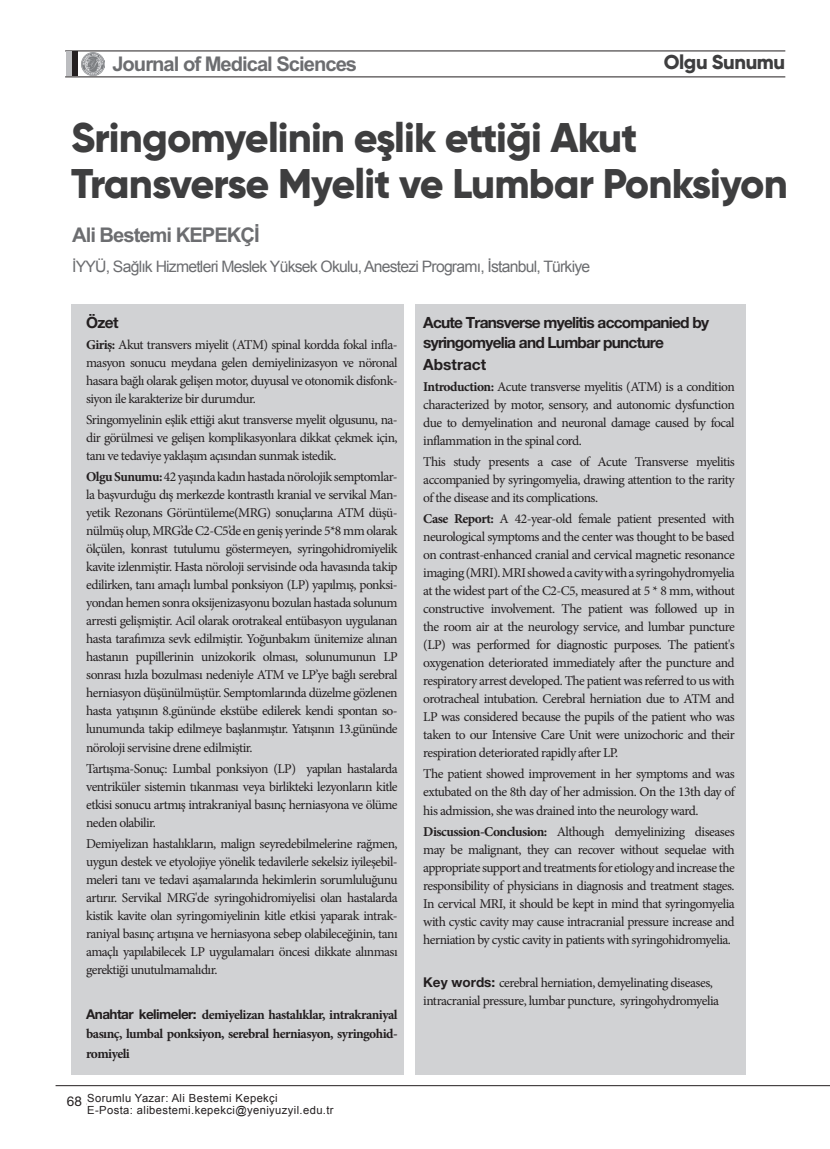
<style>
.page{position:relative;width:830px;height:1149px;background:#fff}
.page>*{position:absolute;margin:0;border:0;box-sizing:border-box;transform-origin:0 0}
.metin_Basker_2{font:800 41.4px/45.5px "Gilroy";letter-spacing:-.02em;color:#3e3e3f}
.metin_Basker_2-2{font:700 20.25px "Arial";letter-spacing:-.05em;color:#6c6d70}
.metin_Basker_2-3{font:800 20.1px "Gilroy";letter-spacing:-.02em;color:#3e3e3f}
.metin_Basker_2-4{font:15.75px "Arial";letter-spacing:-.05em;color:#6c6d70}
.metin_Basker_2-5{font:700 15.45px/19.5px "Helvetica Neue LT Pro";letter-spacing:-.05em;color:#231f20}
.metin_Basker_2-6{font:700 15.45px "Helvetica Neue LT Pro";color:#231f20}
.metin_Basker_2-7{font:13.5px/18px "Minion Pro";letter-spacing:-.04em;color:#231f20;text-align:justify}
.metin_Basker_2-8{font:700 13.5px/19.5px "Minion Pro";letter-spacing:-.04em;color:#231f20;text-align:justify}
.metin_Basker_2-9{font:11.25px "Arial";letter-spacing:.035em;color:#231f20}
.s1{font-weight:700}
.s2{font-family:"Helvetica Neue LT Pro"}
.s3{font-family:"Helvetica Neue LT Pro";font-weight:700}
.s4{font-family:"Helvetica Neue LT Pro";font-size:13.5px}
.s5{font-weight:700;font-size:10.95px}
</style>
<div class="page">
<hr style="left:65px;top:51px;width:720px;height:1px;background:#231f20">
<hr style="left:65px;top:77px;width:720px;height:1px;background:#231f20">
<div style="left:66px;top:52px;width:6px;height:24px;background:#bcbdc0"></div>
<div style="left:72px;top:52px;width:6px;height:24px;background:#231f20"></div>
<img style="left:82px;top:52px;width:23px;height:23px">
<div style="left:71px;top:303px;width:674px;height:771px;background:#d1d2d4"></div>
<div style="left:405px;top:298px;width:10px;height:780px;background:#fff"></div>
<hr style="left:56px;top:1084px;width:773px;height:1px;background:#231f20">
<p class="metin_Basker_2-2" style="left:112px;top:52px;width:246px">Journal of Medical Sciences</p>
<p class="metin_Basker_2-3" style="left:663px;top:49px;width:123px">Olgu Sunumu</p>
<p class="metin_Basker_2" style="left:71px;top:115px;width:718px">Sringomyelinin eşlik ettiği Akut<br>Transverse Myelit ve Lumbar Ponksiyon</p>
<p class="metin_Basker_2-2" style="left:72px;top:223px;width:189px">Ali Bestemi KEPEKÇİ</p>
<p class="metin_Basker_2-4" style="left:72px;top:256px;width:519px">İYYÜ, Sağlık Hizmetleri Meslek Yüksek Okulu, Anestezi Programı, İstanbul, Türkiye</p>
<p class="metin_Basker_2-5" style="left:86px;top:312px;width:34px">Özet</p>
<p class="metin_Basker_2-7" style="left:86px;top:336px;width:313px"><span class="s1">Giriş:</span> Akut transvers miyelit (ATM) spinal kordda fokal infla&shy;masyon sonucu meydana gelen demiyelinizasyon ve nöronal hasara bağlı olarak gelişen motor, duyusal ve otonomik disfonk&shy;siyon ile karakterize bir durumdur.</p>
<p class="metin_Basker_2-7" style="left:86px;top:411px;width:313px">Sringomyelinin eşlik ettiği akut transverse myelit olgusunu, na&shy;dir görülmesi ve gelişen komplikasyonlara dikkat çekmek için, tanı ve tedaviye yaklaşım açısından sunmak istedik.</p>
<p class="metin_Basker_2-7" style="left:86px;top:468px;width:313px"><span class="s1">Olgu Sunumu:</span> 42 yaşında kadın hastada nörolojik semptomlar&shy;la başvurduğu dış merkezde kontrastlı kranial ve servikal Man&shy;yetik Rezonans Görüntüleme(MRG) sonuçlarına ATM düşü&shy;nülmüş olup, MRG’de C2-C5’de en geniş yerinde 5*8 mm olarak ölçülen, konrast tutulumu göstermeyen, syringohidromiyelik kavite izlenmiştir. Hasta nöroloji servisinde oda havasında takip edilirken, tanı amaçlı lumbal ponksiyon (LP) yapılmış, ponksi&shy;yondan hemen sonra oksijenizasyonu bozulan hastada solunum arresti gelişmiştir. Acil olarak orotrakeal entübasyon uygulanan hasta tarafımıza sevk edilmiştir. Yoğunbakım ünitemize alınan hastanın pupillerinin unizokorik olması, solunumunun LP sonrası hızla bozulması nedeniyle ATM ve LP’ye bağlı serebral herniasyon düşünülmüştür. Semptomlarında düzelme gözlenen hasta yatışının 8.gününde ekstübe edilerek kendi spontan so&shy;lunumunda takip edilmeye başlanmıştır. Yatışının 13.gününde nöroloji servisine drene edilmiştir.</p>
<p class="metin_Basker_2-7" style="left:86px;top:759px;width:313px">Tartışma-Sonuç: Lumbal ponksiyon (LP) yapılan hastalarda ventriküler sistemin tıkanması veya birlikteki lezyonların kitle etkisi sonucu artmış intrakraniyal basınç herniasyona ve ölüme neden olabilir.</p>
<p class="metin_Basker_2-7" style="left:86px;top:834px;width:313px">Demiyelizan hastalıkların, malign seyredebilmelerine rağmen, uygun destek ve etyolojiye yönelik tedavilerle sekelsiz iyileşebil&shy;meleri tanı ve tedavi aşamalarında hekimlerin sorumluluğunu artırır. Servikal MRG'de syringohidromiyelisi olan hastalarda kistik kavite olan syringomiyelinin kitle etkisi yaparak intrak&shy;raniyal basınç artışına ve herniasyona sebep olabileceğinin, tanı amaçlı yapılabilecek LP uygulamaları öncesi dikkate alınması gerektiği unutulmamalıdır.</p>
<p class="metin_Basker_2-8" style="left:86px;top:1004px;width:313px"><span class="s2">Anahtar kelimeler:</span> demiyelizan hastalıklar, intrakraniyal basınç, lumbal ponksiyon, serebral herniasyon, syringohid&shy;romiyeli</p>
<p class="metin_Basker_2-5" style="left:423px;top:312px;width:287px">Acute Transverse myelitis accompanied by syringomyelia and Lumbar puncture</p>
<p class="metin_Basker_2-6" style="left:423px;top:355px;width:64px">Abstract</p>
<p class="metin_Basker_2-7" style="left:423px;top:378px;width:313px"><span class="s1">Introduction:</span> Acute transverse myelitis (ATM) is a condition characterized by motor, sensory, and autonomic dysfunction due to demyelination and neuronal damage caused by focal inflammation in the spinal cord.</p>
<p class="metin_Basker_2-7" style="left:423px;top:453px;width:313px">This study presents a case of Acute Transverse myelitis accompanied by syringomyelia, drawing attention to the rarity of the disease and its complications.</p>
<p class="metin_Basker_2-7" style="left:423px;top:510px;width:313px"><span class="s1">Case Report:</span> A 42-year-old female patient presented with neurological symptoms and the center was thought to be based on contrast-enhanced cranial and cervical magnetic resonance imaging (MRI). MRI showed a cavity with a syringohydromyelia at the widest part of the C2-C5, measured at 5 * 8 mm, without constructive involvement. The patient was followed up in the room air at the neurology service, and lumbar puncture (LP) was performed for diagnostic purposes. The patient's oxygenation deteriorated immediately after the puncture and respiratory arrest developed. The patient was referred to us with orotracheal intubation. Cerebral herniation due to ATM and LP was considered because the pupils of the patient who was taken to our Intensive Care Unit were unizochoric and their respiration deteriorated rapidly after LP.</p>
<p class="metin_Basker_2-7" style="left:423px;top:765px;width:313px">The patient showed improvement in her symptoms and was extubated on the 8th day of her admission. On the 13th day of his admission, she was drained into the neurology ward.</p>
<p class="metin_Basker_2-7" style="left:423px;top:822px;width:313px"><span class="s1">Discussion-Conclusion:</span> Although demyelinizing diseases may be malignant, they can recover without sequelae with appropriate support and treatments for etiology and increase the responsibility of physicians in diagnosis and treatment stages.<br>In cervical MRI, it should be kept in mind that syringomyelia with cystic cavity may cause intracranial pressure increase and herniation by cystic cavity in patients with syringohidromyelia.</p>
<p class="metin_Basker_2-7" style="left:423px;top:973px;width:297px"><span class="s3">Key words:</span> cerebral herniation, demyelinating diseases, intracranial pressure, lumbar puncture, syringohydromyelia</p>
<p class="metin_Basker_2-9" style="left:87px;top:1090px;width:192px">Sorumlu Yazar: Ali Bestemi Kepekçi</p>
<p class="metin_Basker_2-9" style="left:87px;top:1102px;width:248px">E-Posta: alibestemi.kepekci@yeniyuzyil.edu.tr</p>
<p class="metin_Basker_2-9" style="left:67px;top:1094px;width:303px"><span class="s4">68</span> <span class="s5">Journal of Medical Sciences</span> www.jms.yeniyuzyil.edu.tr</p>
</div>
